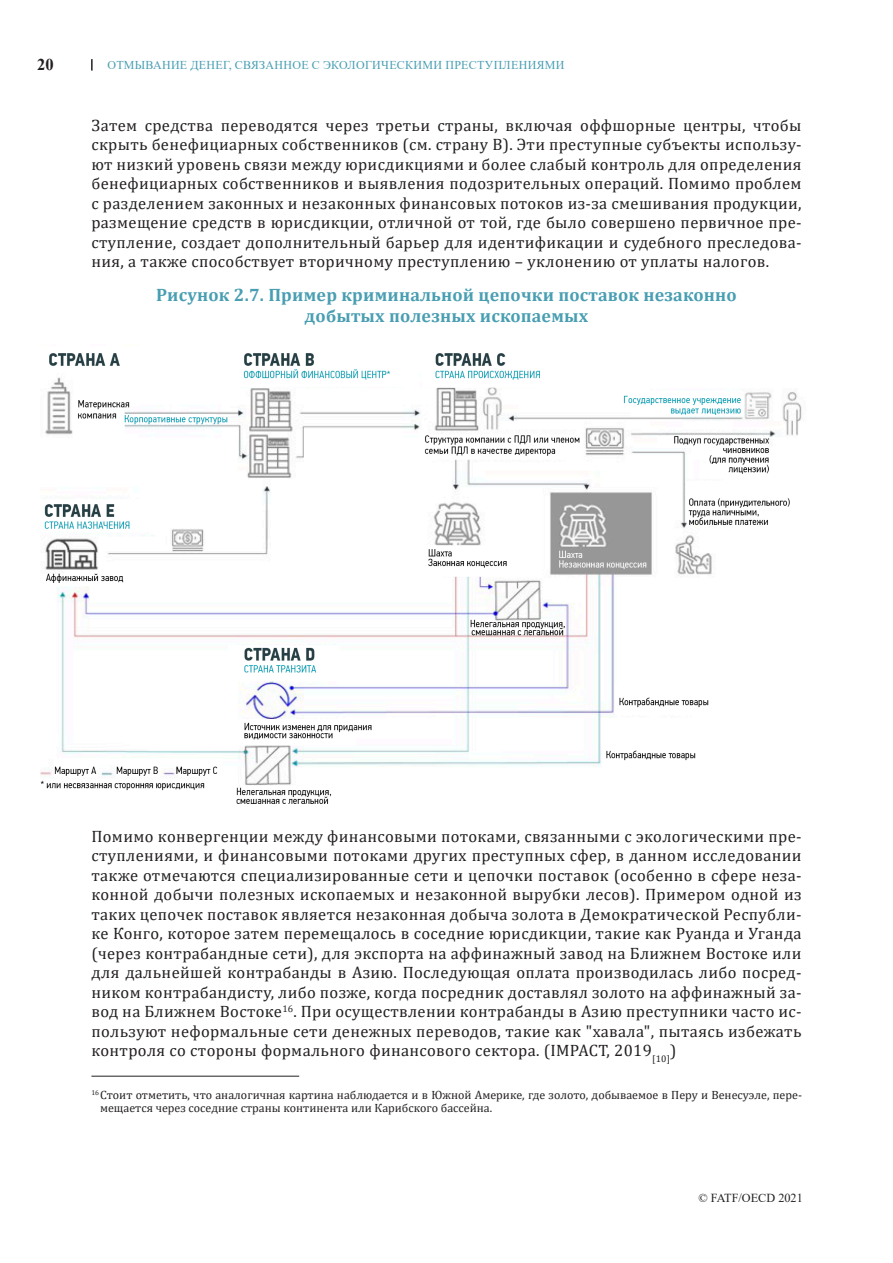
<style>
.page{position:relative;width:893px;height:1263px;background:#fff}
.page>*{position:absolute;margin:0;border:0;box-sizing:border-box;transform-origin:0 0}
.t1{font:700 18px/21px "Cambria";letter-spacing:.01em;color:#499eb2;text-align:center}
.t2{font:16.5px/19.5px "Cambria";letter-spacing:.02em;color:#231f20;text-align:justify}
.t3{font:700 16.5px "Times New Roman";color:#231f20}
.t4{font:12.3px "Times New Roman";color:#231f20}
.t5{font:12px/13.5px "Cambria";color:#231f20}
.t6{font:12px "Times New Roman";letter-spacing:.025em;color:#499eb2}
</style>
<div class="page">
<svg style="left:91px;top:59px;width:2px;height:12px"></svg>
<img style="left:40px;top:353px;width:764px;height:451px">
<hr style="left:91px;top:1076px;width:208px;height:1px;background:#231f20">
<p class="t3" style="left:37px;top:53px;width:18px">20</p>
<p class="t6" style="left:107px;top:57px;width:459px">ОТМЫВАНИЕ ДЕНЕГ, СВЯЗАННОЕ С ЭКОЛОГИЧЕСКИМИ ПРЕСТУПЛЕНИЯМИ</p>
<p class="t2" style="left:91px;top:115px;width:712px">Затем средства переводятся через третьи страны, включая оффшорные центры, чтобы скрыть бенефициарных собственников (см. страну B). Эти преступные субъекты использу&shy;ют низкий уровень связи между юрисдикциями и более слабый контроль для определения бенефициарных собственников и выявления подозрительных операций. Помимо проблем с разделением законных и незаконных финансовых потоков из-за смешивания продукции, размещение средств в юрисдикции, отличной от той, где было совершено первичное пре&shy;ступление, создает дополнительный барьер для идентификации и судебного преследова&shy;ния, а также способствует вторичному преступлению – уклонению от уплаты налогов.</p>
<p class="t1" style="left:156px;top:284px;width:582px">Рисунок 2.7. Пример криминальной цепочки поставок незаконно добытых полезных ископаемых</p>
<p class="t2" style="left:91px;top:826px;width:712px">Помимо конвергенции между финансовыми потоками, связанными с экологическими пре&shy;ступлениями, и финансовыми потоками других преступных сфер, в данном исследовании также отмечаются специализированные сети и цепочки поставок (особенно в сфере неза&shy;конной добычи полезных ископаемых и незаконной вырубки лесов). Примером одной из таких цепочек поставок является незаконная добыча золота в Демократической Республи&shy;ке Конго, которое затем перемещалось в соседние юрисдикции, такие как Руанда и Уганда (через контрабандные сети), для экспорта на аффинажный завод на Ближнем Востоке или для дальнейшей контрабанды в Азию. Последующая оплата производилась либо посред&shy;ником контрабандисту, либо позже, когда посредник доставлял золото на аффинажный за&shy;вод на Ближнем Востоке<sup>16</sup>. При осуществлении контрабанды в Азию преступники часто ис&shy;пользуют неформальные сети денежных переводов, такие как "хавала", пытаясь избежать контроля со стороны формального финансового сектора. (IMPACT, 2019<sub>[10]</sub>)</p>
<p class="t5" style="left:100px;top:1088px;width:703px;text-indent:-9px"><sup>16</sup>Стоит отметить, что аналогичная картина наблюдается и в Южной Америке, где золото, добываемое в Перу и Венесуэле, пере&shy;мещается через соседние страны континента или Карибского бассейна.</p>
<p class="t4" style="left:698px;top:1189px;width:106px">© FATF/OECD 2021</p>
</div>
